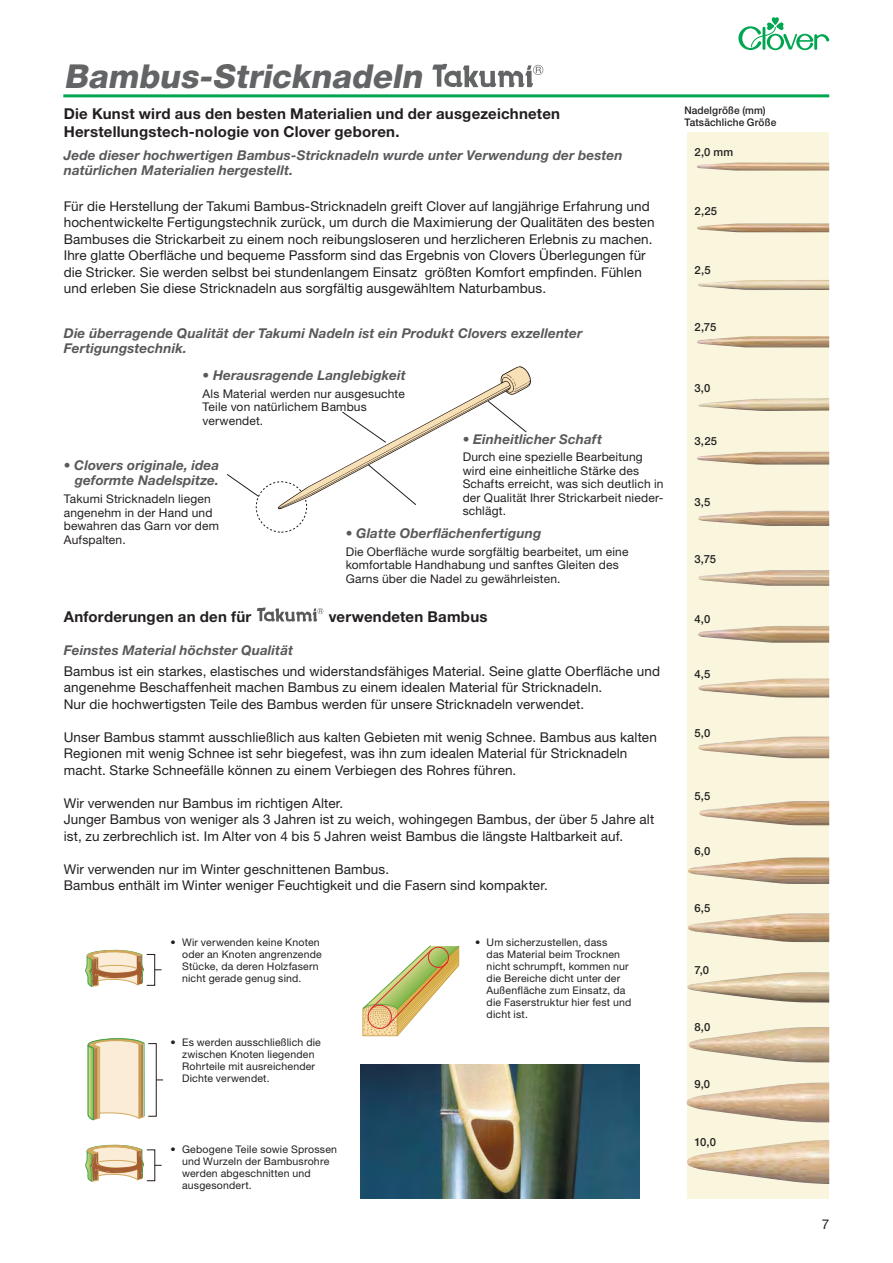
<style>
.page{position:relative;width:893px;height:1263px;background:#fff}
.page>*{position:absolute;margin:0;border:0;box-sizing:border-box;transform-origin:0 0}
.t1{font:italic 800 33px "Helvetica Neue LT Std";color:#636466}
.t2{font:700 15px/18px "Helvetica Neue LT Std";letter-spacing:.015em;color:#231f20}
.t3{font:13.5px/16.5px "Helvetica Neue LT Std";letter-spacing:.01em;color:#231f20}
.t4{font:italic 700 13.5px/15px "Helvetica Neue LT Std";letter-spacing:.01em;color:#58595b}
.t5{font:12px/13.5px "Helvetica Neue LT Std";letter-spacing:.015em;color:#231f20}
.t6{font:500 11.25px "Helvetica Neue LT Std";letter-spacing:-.005em;color:#231f20}
.t7{font:10.5px/12px "Helvetica Neue LT Std";letter-spacing:.02em;color:#231f20}
.t8{font:500 10.5px/12px "Helvetica Neue LT Std";letter-spacing:.015em;color:#231f20;scale:.96 1}
</style>
<div class="page">
<svg style="left:738px;top:17px;width:91px;height:33px"></svg>
<svg style="left:257px;top:607px;width:66px;height:15px"></svg>
<svg style="left:85px;top:949px;width:59px;height:38px"></svg>
<div style="left:146px;top:954px;width:9px;height:32px;border:1px solid #241b17"></div>
<svg style="left:87px;top:1038px;width:58px;height:82px;background:#dfd6b1"></svg>
<svg style="left:85px;top:1144px;width:60px;height:38px"></svg>
<svg style="left:362px;top:945px;width:97px;height:92px"></svg>
<img style="left:360px;top:1064px;width:279px;height:135px">
<div style="left:256px;top:481px;width:51px;height:51px;border:1px dashed #231a16;border-radius:50%"></div>
<svg style="left:227px;top:474px;width:32px;height:23px"></svg>
<svg style="left:278px;top:366px;width:253px;height:144px"></svg>
<hr style="left:63px;top:94px;width:766px;height:3px;background:#00a650">
<svg style="left:432px;top:64px;width:111px;height:24px"></svg>
<div style="left:687px;top:132px;width:142px;height:1067px;background:#faf6dd"></div>
<img style="left:698px;top:510px;width:131px;height:16px">
<img style="left:698px;top:570px;width:131px;height:16px">
<img style="left:698px;top:626px;width:131px;height:17px">
<img style="left:698px;top:737px;width:131px;height:21px">
<img style="left:699px;top:801px;width:130px;height:24px">
<img style="left:698px;top:679px;width:131px;height:19px">
<img style="left:697px;top:452px;width:132px;height:13px">
<img style="left:698px;top:398px;width:131px;height:13px">
<img style="left:697px;top:336px;width:132px;height:11px">
<img style="left:698px;top:280px;width:131px;height:10px">
<img style="left:697px;top:223px;width:132px;height:9px">
<img style="left:697px;top:163px;width:132px;height:8px">
<img style="left:687px;top:972px;width:142px;height:31px">
<img style="left:688px;top:857px;width:141px;height:27px">
<img style="left:688px;top:913px;width:141px;height:29px">
<img style="left:688px;top:1027px;width:141px;height:35px">
<img style="left:686px;top:1083px;width:143px;height:39px">
<img style="left:687px;top:1140px;width:142px;height:44px">
<h1 class="t1" style="left:64px;top:64px;width:365px">Bambus-Stricknadeln</h1>
<p class="t2" style="left:64px;top:106px;width:498px">Die Kunst wird aus den besten Materialien und der ausgezeichneten<br>Herstellungstech-nologie von Clover geboren.</p>
<p class="t4" style="left:64px;top:149px;width:560px">Jede dieser hochwertigen Bambus-Stricknadeln wurde unter Verwendung der besten natürlichen Materialien hergestellt.</p>
<p class="t3" style="left:64px;top:199px;width:592px">Für die Herstellung der Takumi Bambus-Stricknadeln greift Clover auf langjährige Erfahrung und hochentwickelte Fertigungstechnik zurück, um durch die Maximierung der Qualitäten des besten Bambuses die Strickarbeit zu einem noch reibungsloseren und herzlicheren Erlebnis zu machen.<br>Ihre glatte Oberfläche und bequeme Passform sind das Ergebnis von Clovers Überlegungen für die Stricker. Sie werden selbst bei stundenlangem Einsatz größten Komfort empfinden. Fühlen und erleben Sie diese Stricknadeln aus sorgfältig ausgewähltem Naturbambus.</p>
<p class="t4" style="left:64px;top:327px;width:520px">Die überragende Qualität der Takumi Nadeln ist ein Produkt Clovers exzellenter<br>Fertigungstechnik.</p>
<p class="t4" style="left:202px;top:369px;width:205px">• Herausragende Langlebigkeit</p>
<p class="t5" style="left:202px;top:388px;width:204px">Als Material werden nur ausgesuchte<br>Teile von natürlichem Bambus verwendet.</p>
<p class="t4" style="left:64px;top:459px;width:157px;text-align:right">• Clovers originale, idea geformte Nadelspitze.</p>
<p class="t5" style="left:64px;top:493px;width:157px">Takumi Stricknadeln liegen angenehm in der Hand und bewahren das Garn vor dem<br>Aufspalten.</p>
<p class="t4" style="left:462px;top:433px;width:141px">• Einheitlicher Schaft</p>
<p class="t5" style="left:462px;top:451px;width:202px">Durch eine spezielle Bearbeitung wird eine einheitliche Stärke des<br>Schafts erreicht, was sich deutlich in der Qualität Ihrer Strickarbeit nieder&shy;schlägt.</p>
<p class="t4" style="left:345px;top:527px;width:197px">• Glatte Oberflächenfertigung</p>
<p class="t5" style="left:345px;top:545px;width:284px">Die Oberfläche wurde sorgfältig bearbeitet, um eine komfortable Handhabung und sanftes Gleiten des<br>Garns über die Nadel zu gewährleisten.</p>
<p class="t2" style="left:64px;top:609px;width:189px">Anforderungen an den für</p>
<p class="t2" style="left:329px;top:609px;width:160px">verwendeten Bambus</p>
<p class="t4" style="left:64px;top:644px;width:231px">Feinstes Material höchster Qualität</p>
<p class="t3" style="left:64px;top:664px;width:598px">Bambus ist ein starkes, elastisches und widerstandsfähiges Material. Seine glatte Oberfläche und angenehme Beschaffenheit machen Bambus zu einem idealen Material für Stricknadeln.<br>Nur die hochwertigsten Teile des Bambus werden für unsere Stricknadeln verwendet.</p>
<p class="t3" style="left:64px;top:730px;width:594px">Unser Bambus stammt ausschließlich aus kalten Gebieten mit wenig Schnee. Bambus aus kalten<br>Regionen mit wenig Schnee ist sehr biegefest, was ihn zum idealen Material für Stricknadeln macht. Starke Schneefälle können zu einem Verbiegen des Rohres führen.</p>
<p class="t3" style="left:64px;top:796px;width:592px">Wir verwenden nur Bambus im richtigen Alter.<br>Junger Bambus von weniger als 3 Jahren ist zu weich, wohingegen Bambus, der über 5 Jahre alt ist, zu zerbrechlich ist. Im Alter von 4 bis 5 Jahren weist Bambus die längste Haltbarkeit auf.</p>
<p class="t3" style="left:64px;top:862px;width:485px">Wir verwenden nur im Winter geschnittenen Bambus.<br>Bambus enthält im Winter weniger Feuchtigkeit und die Fasern sind kompakter.</p>
<p class="t7" style="left:182px;top:938px;width:141px;text-indent:-11px">• Wir verwenden keine Knoten oder an Knoten angrenzende<br>Stücke, da deren Holzfasern nicht gerade genug sind.</p>
<p class="t7" style="left:182px;top:1037px;width:140px;text-indent:-11px">• Es werden ausschließlich die zwischen Knoten liegenden<br>Rohrteile mit ausreichender<br>Dichte verwendet.</p>
<p class="t7" style="left:182px;top:1144px;width:156px;text-indent:-11px">• Gebogene Teile sowie Sprossen und Wurzeln der Bambusrohre werden abgeschnitten und ausgesondert.</p>
<p class="t7" style="left:486px;top:938px;width:146px;text-indent:-11px">• Um sicherzustellen, dass<br>das Material beim Trocknen nicht schrumpft, kommen nur die Bereiche dicht unter der<br>Außenfläche zum Einsatz, da die Faserstruktur hier fest und dicht ist.</p>
<p class="t8" style="left:684px;top:105px;width:97px">Nadelgröße (mm)<br>Tatsächliche Größe</p>
<p class="t6" style="left:694px;top:148px;width:40px">2,0 mm</p>
<p class="t6" style="left:694px;top:207px;width:24px">2,25</p>
<p class="t6" style="left:694px;top:266px;width:18px">2,5</p>
<p class="t6" style="left:694px;top:322px;width:23px">2,75</p>
<p class="t6" style="left:694px;top:384px;width:17px">3,0</p>
<p class="t6" style="left:694px;top:437px;width:24px">3,25</p>
<p class="t6" style="left:694px;top:498px;width:18px">3,5</p>
<p class="t6" style="left:694px;top:555px;width:23px">3,75</p>
<p class="t6" style="left:694px;top:615px;width:17px">4,0</p>
<p class="t6" style="left:694px;top:670px;width:17px">4,5</p>
<p class="t6" style="left:694px;top:729px;width:17px">5,0</p>
<p class="t6" style="left:694px;top:792px;width:17px">5,5</p>
<p class="t6" style="left:694px;top:847px;width:17px">6,0</p>
<p class="t6" style="left:694px;top:904px;width:17px">6,5</p>
<p class="t6" style="left:694px;top:966px;width:16px">7,0</p>
<p class="t6" style="left:694px;top:1023px;width:17px">8,0</p>
<p class="t6" style="left:694px;top:1080px;width:17px">9,0</p>
<p class="t6" style="left:694px;top:1138px;width:23px">10,0</p>
<p class="t3" style="left:821px;top:1217px;width:9px">7</p>
</div>
